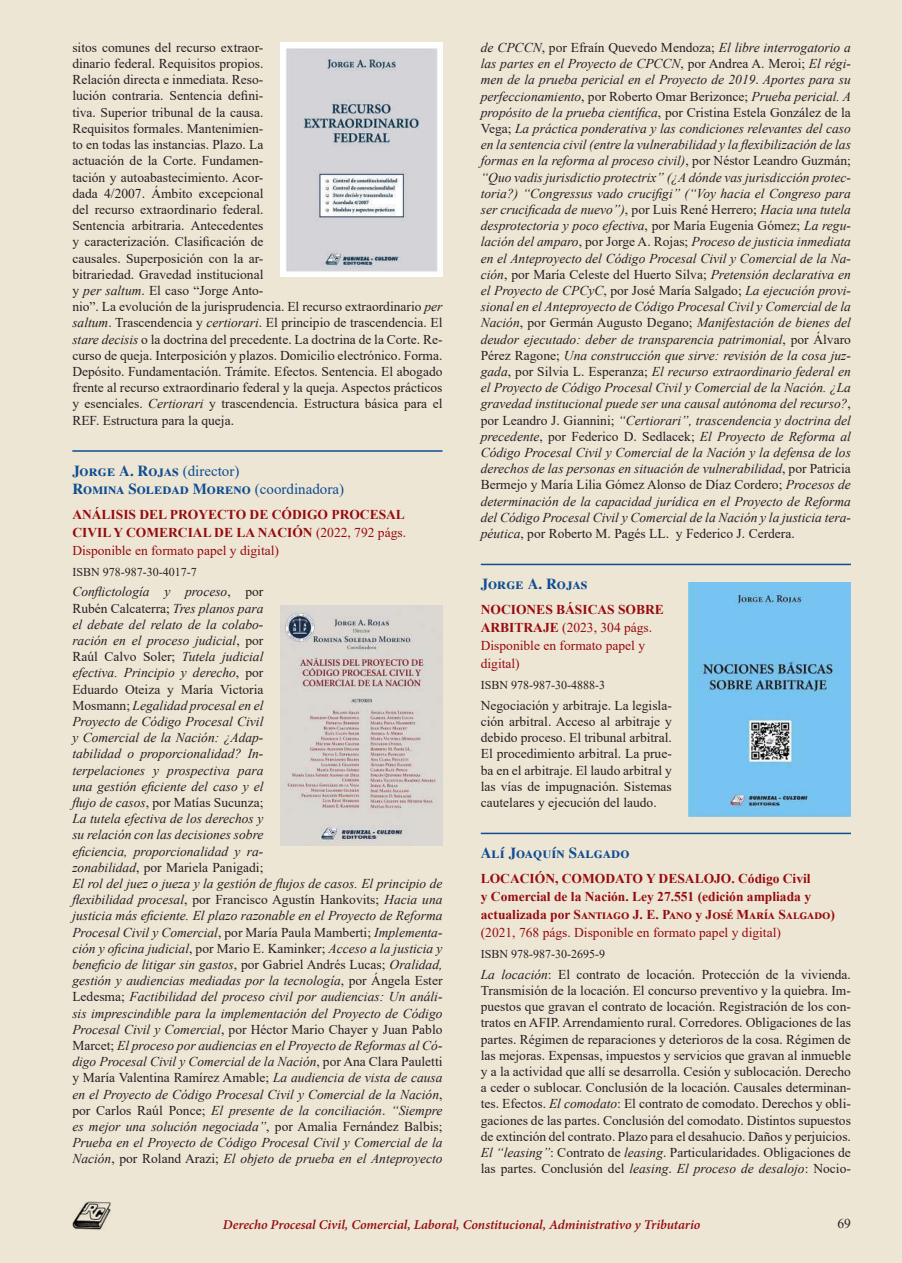
<style>
.page{position:relative;width:902px;height:1263px;background:#fff}
.page>*{position:absolute;margin:0;border:0;box-sizing:border-box;transform-origin:0 0}
.t1{font:15px/18px "Greco Old Style S Si Bold Small Caps";color:#0f4d91}
.t2{font:italic 13.5px/16.2px "Times New Roman";color:#231f20}
.t3{font:13.5px/16.2px "Times New Roman";color:#231f20;text-align:justify}
.t4{font:700 13.5px/18px "Times New Roman";color:#960a0e;text-align:justify}
.t5{font:13.5px/18px "Times New Roman";color:#960a0e}
.t6{font:italic 600 13.5px "Minion Pro";letter-spacing:-.005em;color:#960a0e}
.t7{font:12px "Times New Roman";color:#231f20}
.s1{font-style:italic}
.s2{font-family:"Times New Roman"}
.s3{font-weight:400}
.s4{font-style:normal}
.s5{font-weight:700}
</style>
<div class="page">
<div style="left:17px;top:0;width:884px;height:1263px;background:#eee6d5"></div>
<div style="left:0;top:0;width:17px;height:1263px;background:#eee6d5"></div>
<img style="left:72px;top:1201px;width:39px;height:29px">
<hr style="left:72px;top:450px;width:370px;height:2px;background:#0f4d91">
<img style="left:280px;top:605px;width:162px;height:240px">
<img style="left:280px;top:43px;width:162px;height:234px">
<hr style="left:480px;top:564px;width:370px;height:1px;background:#0f4d91">
<hr style="left:480px;top:833px;width:370px;height:1px;background:#0f4d91">
<img style="left:688px;top:583px;width:162px;height:233px">
<p class="t3" style="left:72px;top:39px;width:371px;text-align:left">sitos comunes del recurso extraor-<br>dinario federal. Requisitos propios.<br>Relación directa e inmediata. Reso-<br>lución contraria. Sentencia defini-<br>tiva. Superior tribunal de la causa.<br>Requisitos formales. Mantenimien-<br>to en todas las instancias. Plazo. La<br>actuación de la Corte. Fundamen-<br>tación y autoabastecimiento. Acor-<br>dada 4/2007. Ámbito excepcional<br>del recurso extraordinario federal.<br>Sentencia arbitraria. Antecedentes<br>y caracterización. Clasificación de<br>causales. Superposición con la ar-<br>bitrariedad. Gravedad institucional<br>y <span class="s1">per saltum</span>. El caso “Jorge Anto-<br>nio”. La evolución de la jurisprudencia. El recurso extraordinario <span class="s1">per saltum</span>. Trascendencia y <span class="s1">certiorari</span>. El principio de trascendencia. El <span class="s1">stare decisis</span> o la doctrina del precedente. La doctrina de la Corte. Re&shy;curso de queja. Interposición y plazos. Domicilio electrónico. Forma.<br>Depósito. Fundamentación. Trámite. Efectos. Sentencia. El abogado frente al recurso extraordinario federal y la queja. Aspectos prácticos y esenciales. <span class="s1">Certiorari</span> y trascendencia. Estructura básica para el REF. Estructura para la queja.</p>
<p class="t1" style="left:72px;top:461px;width:273px">Jorge A. Rojas <span class="s2">(director)<br></span>Romina Soledad Moreno <span class="s2">(coordinadora)</span></p>
<p class="t4" style="left:72px;top:505px;width:335px">ANÁLISIS DEL PROYECTO DE CÓDIGO PROCESAL CIVIL Y COMERCIAL DE LA NACIÓN <span class="s3">(2022, 792 págs.<br>Disponible en formato papel y digital)</span></p>
<p class="t7" style="left:72px;top:563px;width:126px">ISBN 978-987-30-4017-7</p>
<p class="t2" style="left:72px;top:583px;width:371px">Conflictología y proceso<span class="s4">, por<br>Rubén Calcaterra;</span> Tres planos para<br>el debate del relato de la colabo-<br>ración en el proceso judicial<span class="s4">, por<br>Raúl Calvo Soler;</span> Tutela judicial<br>efectiva. Principio y derecho<span class="s4">, por<br>Eduardo Oteiza y María Victoria<br>Mosmann;</span> Legalidad procesal en el<br>Proyecto de Código Procesal Civil<br>y Comercial de la Nación: ¿Adap-<br>tabilidad o proporcionalidad? In-<br>terpelaciones y prospectiva para<br>una gestión eficiente del caso y el<br>flujo de casos<span class="s4">, por Matías Sucunza;<br></span>La tutela efectiva de los derechos y<br>su relación con las decisiones sobre<br>eficiencia, proporcionalidad y ra-<br>zonabilidad<span class="s4">, por Mariela Panigadi;<br></span>El rol del juez o jueza y la gestión de flujos de casos. El principio de flexibilidad procesal<span class="s4">, por Francisco Agustín Hankovits;</span> Hacia una justicia más eficiente. El plazo razonable en el Proyecto de Reforma Procesal Civil y Comercial<span class="s4">, por María Paula Mamberti;</span> Implementa&shy;ción y oficina judicial<span class="s4">, por Mario E. Kaminker;</span> Acceso a la justicia y beneficio de litigar sin gastos<span class="s4">, por Gabriel Andrés Lucas;</span> Oralidad, gestión y audiencias mediadas por la tecnología<span class="s4">, por Ángela Ester Ledesma;</span> Factibilidad del proceso civil por audiencias: Un análi&shy;sis imprescindible para la implementación del Proyecto de Código Procesal Civil y Comercial<span class="s4">, por Héctor Mario Chayer y Juan Pablo Marcet;</span> El proceso por audiencias en el Proyecto de Reformas al Có&shy;digo Procesal Civil y Comercial de la Nación<span class="s4">, por Ana Clara Pauletti y María Valentina Ramírez Amable;</span> La audiencia de vista de causa en el Proyecto de Código Procesal Civil y Comercial de la Nación<span class="s4">, por Carlos Raúl Ponce;</span> El presente de la conciliación<span class="s4">.</span> “Siempre es mejor una solución negociada”<span class="s4">, por Amalia Fernández Balbis; </span>Prueba en el Proyecto de Código Procesal Civil y Comercial de la Nación<span class="s4">, por Roland Arazi;</span> El objeto de prueba en el Anteproyecto</p>
<p class="t2" style="left:480px;top:39px;width:372px;text-align:justify">de CPCCN<span class="s4">, por Efraín Quevedo Mendoza;</span> El libre interrogatorio a las partes en el Proyecto de CPCCN<span class="s4">, por Andrea A. Meroi;</span> El régi&shy;men de la prueba pericial en el Proyecto de 2019<span class="s4">.</span> Aportes para su perfeccionamiento<span class="s4">, por Roberto Omar Berizonce;</span> Prueba pericial. A propósito de la prueba científica<span class="s4">, por Cristina Estela González de la Vega;</span> La práctica ponderativa y las condiciones relevantes del caso en la sentencia civil (entre la vulnerabilidad y la flexibilización de las formas en la reforma al proceso civil)<span class="s4">, por Néstor Leandro Guzmán; </span>“Quo vadis jurisdictio protectrix” (¿A dónde vas jurisdicción protec&shy;toria?) “Congressus vado crucifigi” (“Voy hacia el Congreso para ser crucificada de nuevo”)<span class="s4">, por Luis René Herrero;</span> Hacia una tutela desprotectoria y poco efectiva<span class="s4">, por María Eugenia Gómez;</span> La regu&shy;lación del amparo<span class="s4">, por Jorge A. Rojas;</span> Proceso de justicia inmediata en el Anteproyecto del Código Procesal Civil y Comercial de la Na&shy;ción<span class="s4">, por María Celeste del Huerto Silva;</span> Pretensión declarativa en el Proyecto de CPCyC<span class="s4">, por José María Salgado;</span> La ejecución provi&shy;sional en el Anteproyecto de Código Procesal Civil y Comercial de la Nación<span class="s4">, por Germán Augusto Degano;</span> Manifestación de bienes del deudor ejecutado: deber de transparencia patrimonial<span class="s4">, por Álvaro Pérez Ragone;</span> Una construcción que sirve: revisión de la cosa juz&shy;gada<span class="s4">, por Silvia L. Esperanza;</span> El recurso extraordinario federal en el Proyecto de Código Procesal Civil y Comercial de la Nación. ¿La gravedad institucional puede ser una causal autónoma del recurso?<span class="s4">, por Leandro J. Giannini;</span> “Certiorari”, trascendencia y doctrina del precedente<span class="s4">, por Federico D. Sedlacek;</span> El Proyecto de Reforma al Código Procesal Civil y Comercial de la Nación y la defensa de los derechos de las personas en situación de vulnerabilidad<span class="s4">, por Patricia Bermejo y María Lilia Gómez Alonso de Díaz Cordero;</span> Procesos de determinación de la capacidad jurídica en el Proyecto de Reforma del Código Procesal Civil y Comercial de la Nación y la justicia tera&shy;péutica<span class="s4">, por Roberto M. Pagés LL. y Federico J. Cerdera.</span></p>
<p class="t1" style="left:480px;top:575px;width:108px">Jorge A. Rojas</p>
<p class="t5" style="left:480px;top:600px;width:185px"><span class="s5">NOCIONES BÁSICAS SOBRE<br>ARBITRAJE</span> (2023, 304 págs.<br>Disponible en formato papel y digital)</p>
<p class="t7" style="left:480px;top:677px;width:126px">ISBN 978-987-30-4888-3</p>
<p class="t3" style="left:480px;top:697px;width:192px">Negociación y arbitraje. La legisla&shy;ción arbitral. Acceso al arbitraje y debido proceso. El tribunal arbitral.<br>El procedimiento arbitral. La prue&shy;ba en el arbitraje. El laudo arbitral y las vías de impugnación. Sistemas cautelares y ejecución del laudo.</p>
<p class="t1" style="left:480px;top:844px;width:150px">Alí Joaquín Salgado</p>
<p class="t4" style="left:480px;top:869px;width:356px;text-align:left">LOCACIÓN, COMODATO Y DESALOJO. Código Civil<br>y Comercial de la Nación. Ley 27.551 (edición ampliada y actualizada por Santiago J. E. Pano y José María Salgado)</p>
<p class="t5" style="left:480px;top:923px;width:301px">(2021, 768 págs. Disponible en formato papel y digital)</p>
<p class="t7" style="left:480px;top:946px;width:126px">ISBN 978-987-30-2695-9</p>
<p class="t3" style="left:480px;top:966px;width:371px"><span class="s1">La locación</span>: El contrato de locación. Protección de la vivienda.<br>Transmisión de la locación. El concurso preventivo y la quiebra. Im&shy;puestos que gravan el contrato de locación. Registración de los con&shy;tratos en AFIP. Arrendamiento rural. Corredores. Obligaciones de las partes. Régimen de reparaciones y deterioros de la cosa. Régimen de las mejoras. Expensas, impuestos y servicios que gravan al inmueble y a la actividad que allí se desarrolla. Cesión y sublocación. Derecho a ceder o sublocar. Conclusión de la locación. Causales determinan&shy;tes. Efectos. <span class="s1">El comodato</span>: El contrato de comodato. Derechos y obli&shy;gaciones de las partes. Conclusión del comodato. Distintos supuestos de extinción del contrato. Plazo para el desahucio. Daños y perjuicios.<br><span class="s1">El “leasing”</span>: Contrato de <span class="s1">leasing</span>. Particularidades. Obligaciones de las partes. Conclusión del <span class="s1">leasing</span>. <span class="s1">El proceso de desalojo</span>: Nocio-</p>
<p class="t6" style="left:223px;top:1216px;width:479px">Derecho Procesal Civil, Comercial, Laboral, Constitucional, Administrativo y Tributario</p>
<p class="t3" style="left:837px;top:1215px;width:15px">69</p>
</div>
